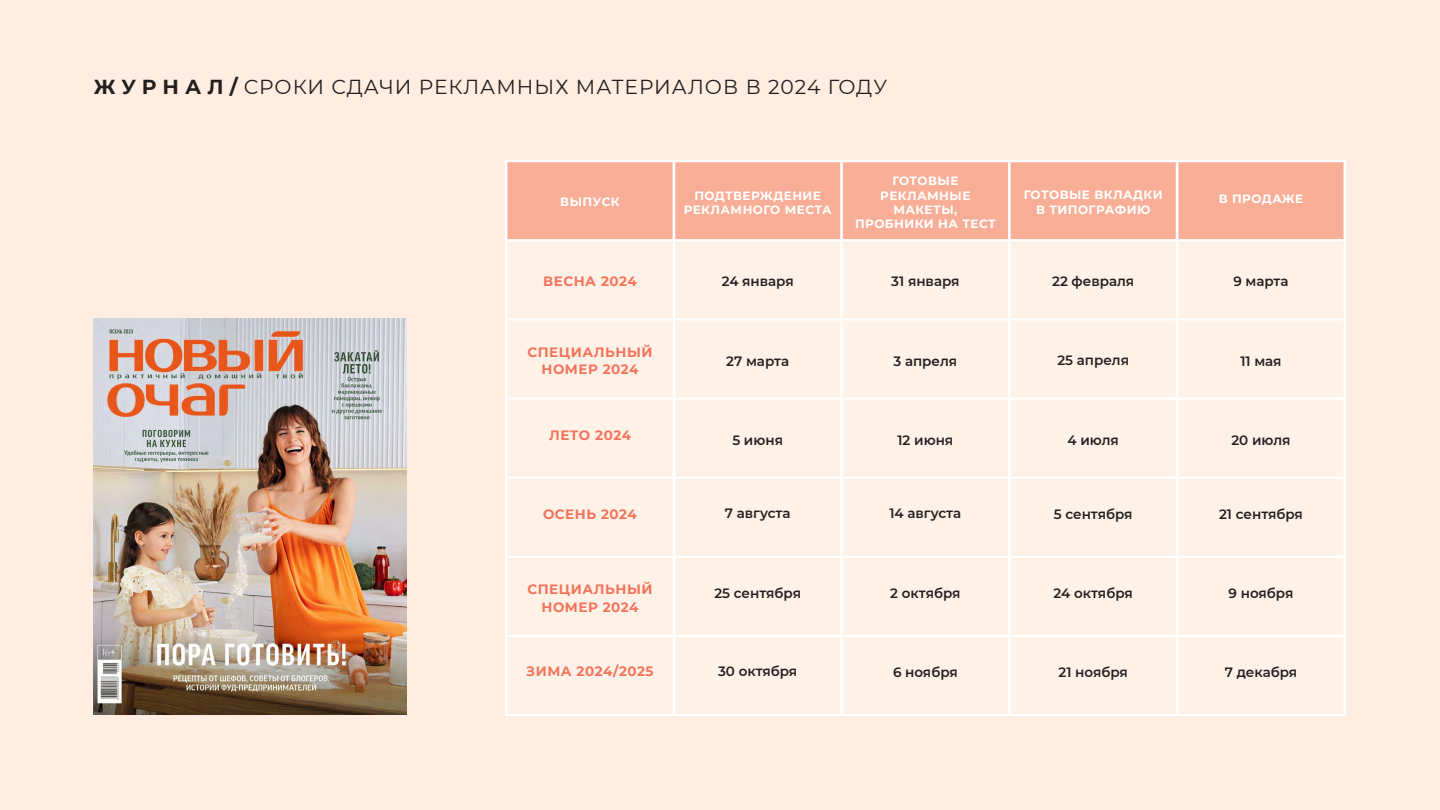
<style>
.page{position:relative;width:1440px;height:810px;background:#feede0}
.page>*{position:absolute;margin:0;border:0;box-sizing:border-box;transform-origin:0 0}
.t1{font:20.25px "Montserrat";letter-spacing:.05em;color:#231f20}
.t2{font:600 13.5px "Montserrat";color:#231f20}
.t3{font:700 13.5px/17.2px "Montserrat";letter-spacing:.04em;color:#f3745b;text-align:center}
.t4{font:700 12px/14.2px "Montserrat";letter-spacing:.04em;color:#fff;text-align:center}
.s1{font-weight:700}
</style>
<div class="page">
<div style="left:507px;top:161px;width:839px;height:555px;background:#fef1e7"></div>
<div style="left:507px;top:162px;width:837px;height:77px;background:#f8ae96"></div>
<hr style="left:1177px;top:635px;width:167px;height:2px;background:#fff">
<hr style="left:507px;top:635px;width:167px;height:2px;background:#fff">
<hr style="left:673px;top:162px;width:2px;height:77px;background:#fff">
<hr style="left:673px;top:241px;width:2px;height:77px;background:#fff">
<hr style="left:673px;top:321px;width:2px;height:76px;background:#fff">
<hr style="left:673px;top:400px;width:2px;height:77px;background:#fff">
<hr style="left:673px;top:479px;width:2px;height:77px;background:#fff">
<hr style="left:673px;top:558px;width:2px;height:77px;background:#fff">
<hr style="left:673px;top:637px;width:2px;height:77px;background:#fff">
<hr style="left:674px;top:635px;width:168px;height:2px;background:#fff">
<hr style="left:840px;top:162px;width:3px;height:77px;background:#fff">
<hr style="left:840px;top:241px;width:3px;height:77px;background:#fff">
<hr style="left:840px;top:321px;width:3px;height:76px;background:#fff">
<hr style="left:840px;top:400px;width:3px;height:77px;background:#fff">
<hr style="left:840px;top:479px;width:3px;height:77px;background:#fff">
<hr style="left:840px;top:558px;width:3px;height:77px;background:#fff">
<hr style="left:840px;top:637px;width:3px;height:77px;background:#fff">
<hr style="left:842px;top:635px;width:167px;height:2px;background:#fff">
<hr style="left:1008px;top:162px;width:3px;height:77px;background:#fff">
<hr style="left:1176px;top:162px;width:2px;height:77px;background:#fff">
<hr style="left:1008px;top:241px;width:3px;height:77px;background:#fff">
<hr style="left:1176px;top:241px;width:2px;height:77px;background:#fff">
<hr style="left:1008px;top:321px;width:3px;height:76px;background:#fff">
<hr style="left:1176px;top:321px;width:2px;height:76px;background:#fff">
<hr style="left:1008px;top:400px;width:3px;height:77px;background:#fff">
<hr style="left:1176px;top:400px;width:2px;height:77px;background:#fff">
<hr style="left:1008px;top:479px;width:3px;height:77px;background:#fff">
<hr style="left:1176px;top:479px;width:2px;height:77px;background:#fff">
<hr style="left:1008px;top:558px;width:3px;height:77px;background:#fff">
<hr style="left:1176px;top:558px;width:2px;height:77px;background:#fff">
<hr style="left:1008px;top:637px;width:3px;height:77px;background:#fff">
<hr style="left:1176px;top:637px;width:2px;height:77px;background:#fff">
<hr style="left:1009px;top:635px;width:168px;height:2px;background:#fff">
<hr style="left:507px;top:239px;width:167px;height:2px;background:#fff">
<hr style="left:674px;top:239px;width:168px;height:2px;background:#fff">
<hr style="left:842px;top:239px;width:167px;height:2px;background:#fff">
<hr style="left:1009px;top:239px;width:168px;height:2px;background:#fff">
<hr style="left:1177px;top:239px;width:167px;height:2px;background:#fff">
<hr style="left:507px;top:318px;width:167px;height:3px;background:#fff">
<hr style="left:674px;top:318px;width:168px;height:3px;background:#fff">
<hr style="left:842px;top:318px;width:167px;height:3px;background:#fff">
<hr style="left:1009px;top:318px;width:168px;height:3px;background:#fff">
<hr style="left:1177px;top:318px;width:167px;height:3px;background:#fff">
<hr style="left:507px;top:397px;width:167px;height:3px;background:#fff">
<hr style="left:674px;top:397px;width:168px;height:3px;background:#fff">
<hr style="left:842px;top:397px;width:167px;height:3px;background:#fff">
<hr style="left:1009px;top:397px;width:168px;height:3px;background:#fff">
<hr style="left:1177px;top:397px;width:167px;height:3px;background:#fff">
<hr style="left:507px;top:477px;width:167px;height:2px;background:#fff">
<hr style="left:674px;top:477px;width:168px;height:2px;background:#fff">
<hr style="left:842px;top:477px;width:167px;height:2px;background:#fff">
<hr style="left:1009px;top:477px;width:168px;height:2px;background:#fff">
<hr style="left:1177px;top:477px;width:167px;height:2px;background:#fff">
<hr style="left:507px;top:556px;width:167px;height:2px;background:#fff">
<hr style="left:674px;top:556px;width:168px;height:2px;background:#fff">
<hr style="left:842px;top:556px;width:167px;height:2px;background:#fff">
<hr style="left:1009px;top:556px;width:168px;height:2px;background:#fff">
<hr style="left:1177px;top:556px;width:167px;height:2px;background:#fff">
<hr style="left:505px;top:160px;width:169px;height:2px;background:#fff">
<hr style="left:674px;top:160px;width:168px;height:2px;background:#fff">
<hr style="left:842px;top:160px;width:167px;height:2px;background:#fff">
<hr style="left:1009px;top:160px;width:168px;height:2px;background:#fff">
<hr style="left:1177px;top:160px;width:169px;height:2px;background:#fff">
<hr style="left:505px;top:714px;width:169px;height:2px;background:#fff">
<hr style="left:674px;top:714px;width:168px;height:2px;background:#fff">
<hr style="left:842px;top:714px;width:167px;height:2px;background:#fff">
<hr style="left:1009px;top:714px;width:168px;height:2px;background:#fff">
<hr style="left:1177px;top:714px;width:169px;height:2px;background:#fff">
<hr style="left:505px;top:162px;width:2px;height:78px;background:#fff">
<hr style="left:1344px;top:162px;width:2px;height:78px;background:#fff">
<hr style="left:505px;top:240px;width:2px;height:79px;background:#fff">
<hr style="left:1344px;top:240px;width:2px;height:79px;background:#fff">
<hr style="left:505px;top:319px;width:2px;height:80px;background:#fff">
<hr style="left:1344px;top:319px;width:2px;height:80px;background:#fff">
<hr style="left:505px;top:399px;width:2px;height:79px;background:#fff">
<hr style="left:1344px;top:399px;width:2px;height:79px;background:#fff">
<hr style="left:505px;top:478px;width:2px;height:79px;background:#fff">
<hr style="left:1344px;top:478px;width:2px;height:79px;background:#fff">
<hr style="left:505px;top:557px;width:2px;height:79px;background:#fff">
<hr style="left:1344px;top:557px;width:2px;height:79px;background:#fff">
<hr style="left:505px;top:636px;width:2px;height:78px;background:#fff">
<hr style="left:1344px;top:636px;width:2px;height:78px;background:#fff">
<img style="left:94px;top:319px;width:313px;height:395px">
<p class="t1" style="left:94px;top:73px;width:795px"><span class="s1">Ж У Р Н А Л /</span> СРОКИ СДАЧИ РЕКЛАМНЫХ МАТЕРИАЛОВ В 2024 ГОДУ</p>
<p class="t4" style="left:560px;top:195px;width:61px">ВЫПУСК</p>
<p class="t4" style="left:684px;top:188px;width:150px">ПОДТВЕРЖДЕНИЕ<br>РЕКЛАМНОГО МЕСТА</p>
<p class="t4" style="left:892px;top:173px;width:68px">ГОТОВЫЕ</p>
<p class="t4" style="left:855px;top:188px;width:142px">РЕКЛАМНЫЕ<br>МАКЕТЫ,<br>ПРОБНИКИ НА ТЕСТ</p>
<p class="t4" style="left:1024px;top:187px;width:140px">ГОТОВЫЕ ВКЛАДКИ</p>
<p class="t4" style="left:1036px;top:202px;width:116px">В ТИПОГРАФИЮ</p>
<p class="t4" style="left:1219px;top:191px;width:86px">В ПРОДАЖЕ</p>
<p class="t3" style="left:543px;top:272px;width:95px">ВЕСНА 2024</p>
<p class="t2" style="left:722px;top:272px;width:74px">24 января</p>
<p class="t2" style="left:891px;top:272px;width:70px">31 января</p>
<p class="t2" style="left:1052px;top:272px;width:84px">22 февраля</p>
<p class="t2" style="left:1233px;top:272px;width:57px">9 марта</p>
<p class="t3" style="left:527px;top:343px;width:127px">СПЕЦИАЛЬНЫЙ<br>НОМЕР 2024</p>
<p class="t2" style="left:726px;top:351px;width:64px">27 марта</p>
<p class="t2" style="left:893px;top:352px;width:65px">3 апреля</p>
<p class="t2" style="left:1057px;top:351px;width:73px">25 апреля</p>
<p class="t2" style="left:1240px;top:352px;width:43px">11 мая</p>
<p class="t3" style="left:549px;top:426px;width:83px">ЛЕТО 2024</p>
<p class="t2" style="left:732px;top:431px;width:52px">5 июня</p>
<p class="t2" style="left:897px;top:431px;width:57px">12 июня</p>
<p class="t2" style="left:1067px;top:431px;width:53px">4 июля</p>
<p class="t2" style="left:1231px;top:431px;width:61px">20 июля</p>
<p class="t3" style="left:543px;top:505px;width:95px">ОСЕНЬ 2024</p>
<p class="t2" style="left:725px;top:504px;width:67px">7 августа</p>
<p class="t2" style="left:889px;top:504px;width:73px">14 августа</p>
<p class="t2" style="left:1054px;top:505px;width:80px">5 сентября</p>
<p class="t2" style="left:1219px;top:505px;width:85px">21 сентября</p>
<p class="t3" style="left:527px;top:580px;width:127px">СПЕЦИАЛЬНЫЙ</p>
<p class="t3" style="left:541px;top:597px;width:99px">НОМЕР 2024</p>
<p class="t2" style="left:714px;top:584px;width:88px">25 сентября</p>
<p class="t2" style="left:890px;top:584px;width:72px">2 октября</p>
<p class="t2" style="left:1054px;top:584px;width:81px">24 октября</p>
<p class="t2" style="left:1229px;top:584px;width:66px">9 ноября</p>
<p class="t3" style="left:526px;top:662px;width:129px">ЗИМА 2024/2025</p>
<p class="t2" style="left:718px;top:662px;width:81px">30 октября</p>
<p class="t2" style="left:893px;top:663px;width:66px">6 ноября</p>
<p class="t2" style="left:1059px;top:663px;width:71px">21 ноября</p>
<p class="t2" style="left:1225px;top:663px;width:74px">7 декабря</p>
</div>
